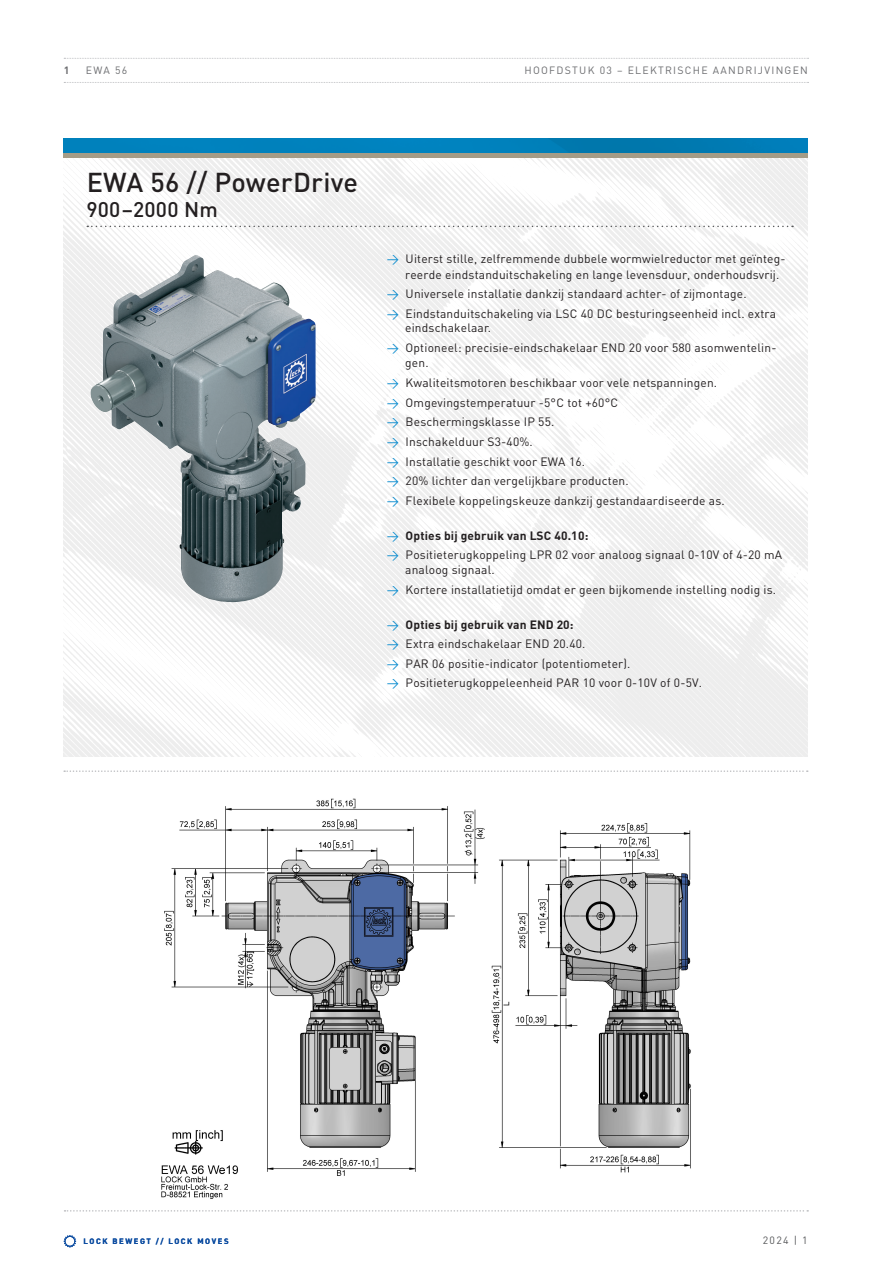
<style>
.page{position:relative;width:893px;height:1263px;background:#fff}
.page>*{position:absolute;margin:0;border:0;box-sizing:border-box;transform-origin:0 0}
.t1{font:500 27px "FFDIN";letter-spacing:.01em;color:#231f20}
.t2{font:500 21px "FFDIN";letter-spacing:.01em;color:#231f20}
.t3{font:12px/19.6px "FFDIN";letter-spacing:.015em;color:#231f20}
.t4{font:10.5px "FFDIN";letter-spacing:.12em;color:#6c6d70}
.t5{font:10.5px "FFDIN";color:#57585a}
.t6{font:700 10.5px "FFDIN";color:#6c6d70}
.t7{font:700 7.8px "FFDIN";letter-spacing:.2em;color:#0d4da1}
.s1{color:#0087cd}
.s2{font-family:"DINOT"}
.s3{font-weight:700}
</style>
<div class="page">
<svg style="left:64px;top:1235px;width:12px;height:12px"></svg>
<svg style="left:64px;top:58px;width:744px;height:1px"></svg>
<svg style="left:64px;top:82px;width:744px;height:1px"></svg>
<img style="left:64px;top:157px;width:744px;height:600px">
<hr style="left:64px;top:153px;width:744px;height:4px;background:#a49c87">
<img style="left:64px;top:138px;width:744px;height:15px">
<svg style="left:65px;top:1210px;width:743px;height:1px"></svg>
<svg style="left:64px;top:770px;width:744px;height:2px"></svg>
<img style="left:90px;top:255px;width:212px;height:347px">
<svg style="left:87px;top:226px;width:706px;height:1px"></svg>
<img style="left:161px;top:798px;width:530px;height:401px">
<p class="t6" style="left:64px;top:63px;width:7px">1</p>
<p class="t4" style="left:86px;top:63px;width:43px">EWA 56</p>
<p class="t4" style="left:524px;top:63px;width:285px">HOOFDSTUK 03 – ELEKTRISCHE AANDRIJVINGEN</p>
<h1 class="t1" style="left:87px;top:165px;width:273px">EWA 56 // PowerDrive</h1>
<h2 class="t2" style="left:86px;top:196px;width:133px">900–2000 Nm</h2>
<p class="t3" style="left:405px;top:251px;width:382px;line-height:15.3px;text-indent:-18px"><span class="s1">&gt;</span> Uiterst stille, zelfremmende dubbele wormwielreductor met geïnteg&shy;reerde eindstanduitschakeling en lange levensduur, onderhoudsvrij.</p>
<p class="t3" style="left:387px;top:284px;width:391px"><span class="s1">&gt;</span> Universele installatie dankzij standaard <span class="s2">achter- of zijmontage.<br></span><span class="s1">&gt;</span> Eindstanduitschakeling via LSC 40 DC besturingseenheid incl. extra</p>
<p class="t3" style="left:387px;top:318px;width:391px;text-indent:18px">eindschakelaar.<br><span class="s1">&gt;</span> Optioneel: precisie-eindschakelaar END 20 voor 580 asomwentelin-</p>
<p class="t3" style="left:387px;top:353px;width:339px;text-indent:18px">gen.<br><span class="s1">&gt;</span> Kwaliteitsmotoren beschikbaar voor vele netspanningen. <span class="s1">&gt;</span> Omgevingstemperatuur -5°C tot +60°C<br><span class="s1">&gt;</span> Beschermingsklasse IP 55.<br><span class="s1">&gt;</span> Inschakelduur S3-40%.<br><span class="s1">&gt;</span> Installatie geschikt voor EWA 16.<br><span class="s1">&gt;</span> 20% lichter dan vergelijkbare producten.<br><span class="s1">&gt;</span> Flexibele koppelingskeuze dankzij gestandaardiseerde as.</p>
<p class="t3" style="left:387px;top:525px;width:397px"><span class="s1">&gt;</span> <span class="s3">Opties bij gebruik van LSC 40.10:<br></span><span class="s1">&gt;</span> Positieterugkoppeling LPR 02 voor analoog signaal 0-10V of 4-20 mA</p>
<p class="t3" style="left:387px;top:560px;width:391px;text-indent:18px">analoog signaal.<br><span class="s1">&gt;</span> Kortere installatietijd omdat er geen bijkomende instelling nodig is.</p>
<p class="t3" style="left:387px;top:614px;width:317px"><span class="s1">&gt;</span> <span class="s3">Opties bij gebruik van END 20:<br></span><span class="s1">&gt;</span> Extra eindschakelaar END 20.40.<br><span class="s1">&gt;</span> PAR 06 positie-indicator (potentiometer).<br><span class="s1">&gt;</span> Positieterugkoppeleenheid PAR 10 voor 0-10V of 0-5V.</p>
<p class="t7" style="left:84px;top:1236px;width:146px">LOCK BEWEGT // LOCK MOVES</p>
<p class="t5" style="left:763px;top:1233px;width:46px">2024 | 1</p>
</div>
